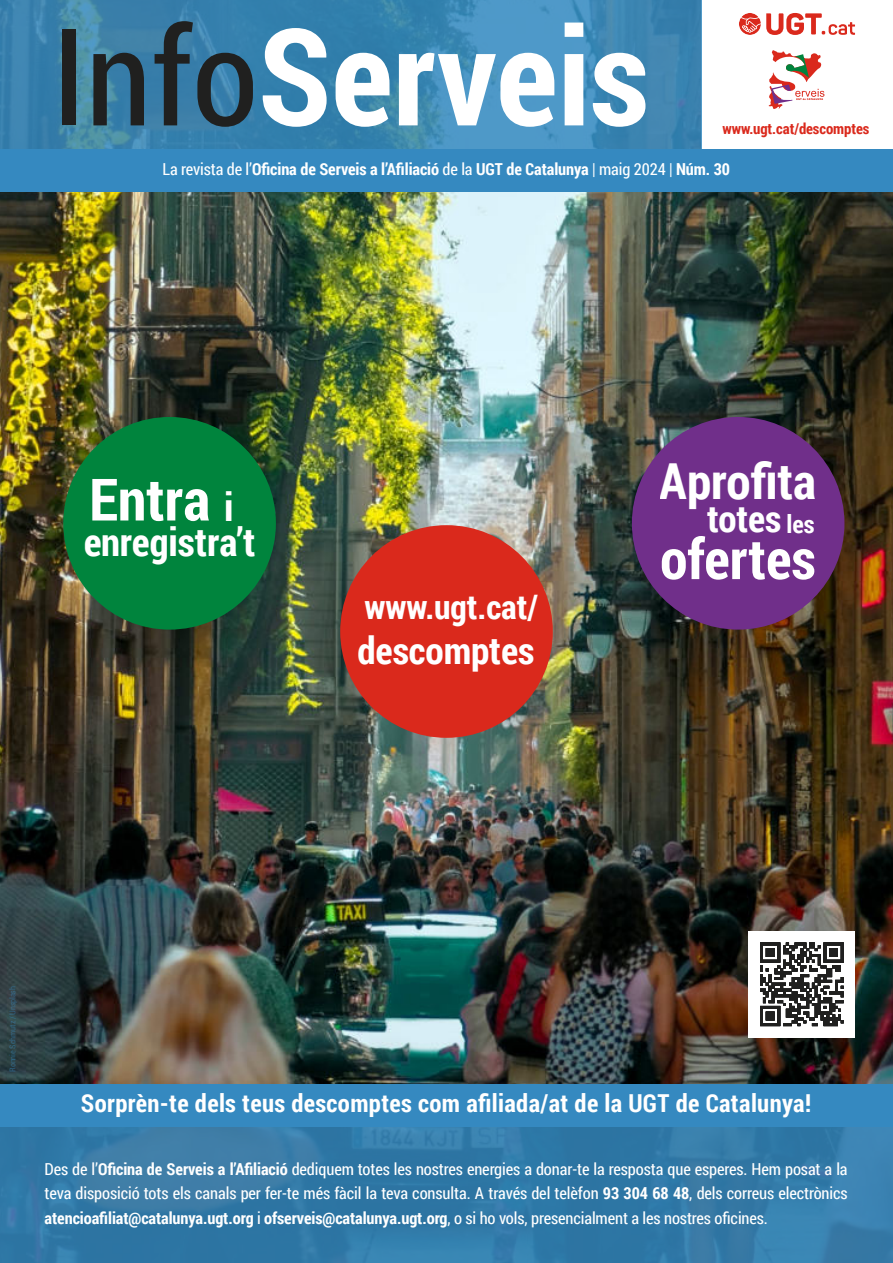
<style>
.page{position:relative;width:893px;height:1263px;background:#fff}
.page>*{position:absolute;margin:0;border:0;box-sizing:border-box;transform-origin:0 0}
.t1{font:700 135px "Roboto Condensed";color:#fff}
.t2{font:700 58.35px "Roboto Condensed";color:#fff}
.t3{font:700 55.8px "Roboto Condensed";color:#fff}
.t4{font:700 49.65px "Roboto Condensed";color:#fff}
.t5{font:700 39px "Roboto Condensed";color:#fff}
.t6{font:700 37.5px "Roboto Condensed";color:#fff}
.t7{font:700 37.2px "Roboto Condensed";letter-spacing:-.005em;color:#fff}
.t8{font:700 33.75px "Roboto Condensed";letter-spacing:-.005em;color:#fff}
.t9{font:700 24.75px "Roboto Condensed";letter-spacing:.015em;color:#fff}
.t10{font:16.5px/24.8px "Roboto Condensed";letter-spacing:-.01em;color:#fff;text-align:justify}
.t11{font:700 16.5px "Roboto Condensed";letter-spacing:-.005em;color:#fff}
.t12{font:700 15px "Roboto Condensed";letter-spacing:-.005em;color:#da291c}
.t13{font:8.25px "Roboto Condensed";letter-spacing:-.015em;color:rgb(53 137 192/.5)}
.s1{font-weight:400;color:#20201f}
.s2{font-weight:400}
.s3{font-size:39px}
.s4{font-size:24.9px}
.s5{font-weight:700}
</style>
<div class="page">
<img style="left:0;top:191px;width:893px;height:893px">
<div style="left:0;top:1121px;width:893px;height:142px;background:#3589c0;opacity:.85"></div>
<div style="left:0;top:0;width:702px;height:155px;background:#3589c0;opacity:.85"></div>
<div style="left:0;top:1084px;width:893px;height:43px;background:#3589c0"></div>
<div style="left:0;top:149px;width:893px;height:42px;background:#3589c0"></div>
<div style="left:63px;top:417px;width:213px;height:213px;background:#00843d;border-radius:50%"></div>
<div style="left:340px;top:525px;width:213px;height:213px;background:#da291c;border-radius:50%"></div>
<div style="left:632px;top:417px;width:212px;height:213px;background:#702f8a;border-radius:50%"></div>
<div style="left:749px;top:931px;width:106px;height:106px;background:#fff"></div>
<svg style="left:760px;top:942px;width:84px;height:84px"></svg>
<svg style="left:739px;top:13px;width:116px;height:22px"></svg>
<svg style="left:768px;top:50px;width:56px;height:59px"></svg>
<h1 class="t1" style="left:52px;top:21px;width:598px"><span class="s1">Info</span>Serveis</h1>
<p class="t12" style="left:722px;top:123px;width:148px">www.ugt.cat/descomptes</p>
<p class="t11" style="left:163px;top:162px;width:569px"><span class="s2">La revista de l’</span>Oficina de Serveis a l’Afiliació <span class="s2">de la</span> UGT de Catalunya <span class="s2">| maig 2024 |</span> Núm. 30</p>
<h2 class="t2" style="left:89px;top:475px;width:146px">Entra <span class="s3">i</span></h2>
<h3 class="t5" style="left:83px;top:526px;width:174px">enregistra’t</h3>
<h3 class="t8" style="left:364px;top:593px;width:175px">www.ugt.cat/</h3>
<h3 class="t6" style="left:357px;top:635px;width:179px">descomptes</h3>
<h3 class="t4" style="left:660px;top:461px;width:158px">Aprofita</h3>
<h3 class="t3" style="left:660px;top:536px;width:157px">ofertes</h3>
<h3 class="t7" style="left:707px;top:503px;width:109px">totes <span class="s4">les</span></h3>
<p class="t13" style="left:9px;top:1072px;width:87px;rotate:-90deg">Ronnie Schmutz / Unsplash</p>
<h3 class="t9" style="left:81px;top:1093px;width:732px">Sorprèn-te dels teus descomptes com afiliada/at de la UGT de Catalunya!</h3>
<p class="t10" style="left:45px;top:1158px;width:805px">Des de l’<span class="s5">Oficina de Serveis a l’Afiliació</span> dediquem totes les nostres energies a donar-te la resposta que esperes. Hem posat a la teva disposició tots els canals per fer-te més fàcil la teva consulta. A través del telèfon <span class="s5">93 304 68 48</span>, dels correus electrònics <span class="s5">atencioafiliat@catalunya.ugt.org</span> i <span class="s5">ofserveis@catalunya.ugt.org</span>, o si ho vols, presencialment a les nostres oficines.</p>
</div>
